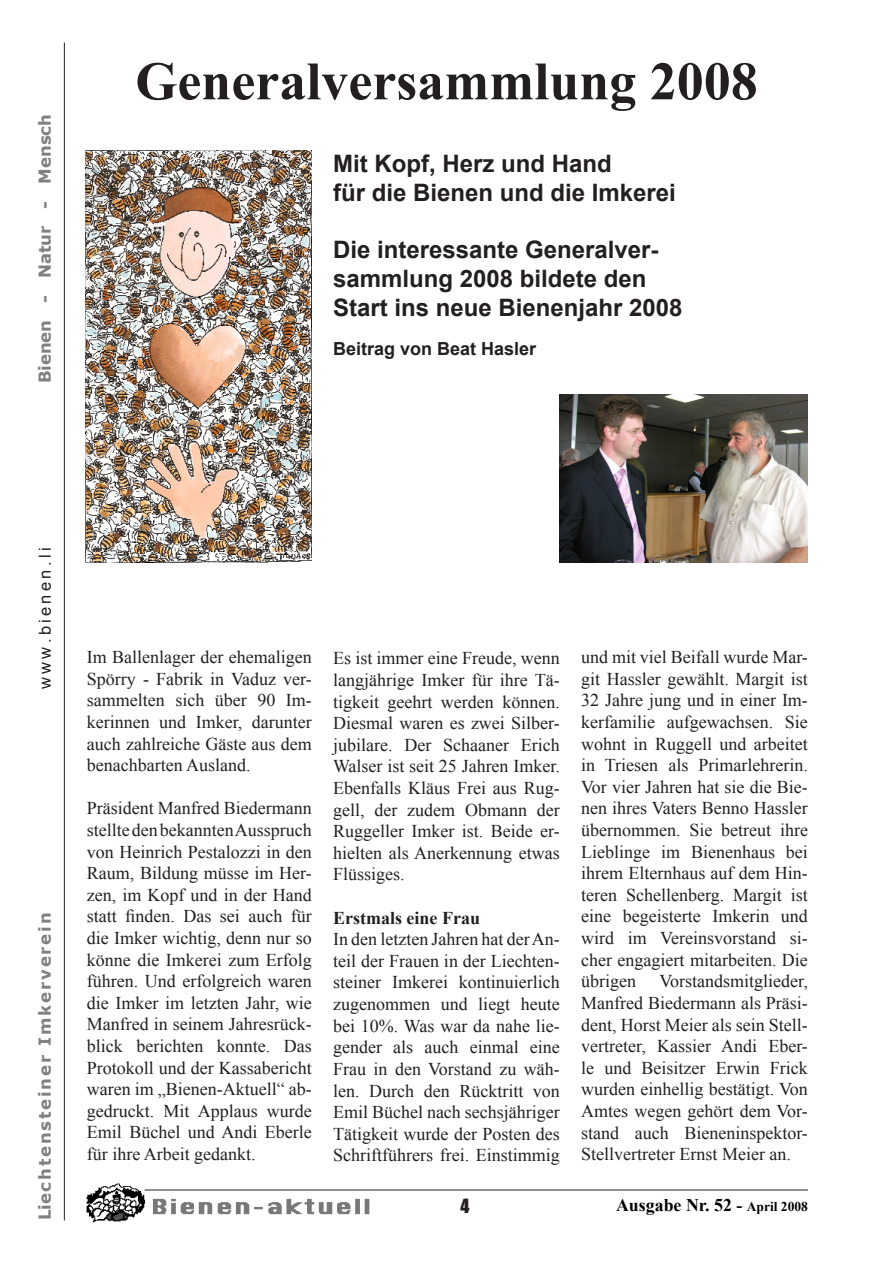
<style>
.page{position:relative;width:893px;height:1263px;background:#fff}
.page>*{position:absolute;margin:0;border:0;box-sizing:border-box;transform-origin:0 0}
.t1{font:700 54px "Times New Roman";color:#231f20}
.t2{font:700 24px/28.8px "Arial";color:#231f20}
.t3{font:18px/21.6px "Times New Roman";color:#231f20;text-align:justify}
.t4{font:700 18px "Arial";color:#231f20}
.t5{font:700 18px "Times New Roman";color:#231f20}
.t6{font:700 17.85px "Times New Roman";color:#000}
.t7{font:700 16.5px "Verdana";letter-spacing:.11em;color:#808080}
.t8{font:700 16.5px "Verdana";color:#808080}
.t9{font:16.5px "Arial";letter-spacing:.2em;color:#231f20}
.s1{font-size:13.5px}
</style>
<div class="page">
<hr style="left:64px;top:43px;width:1px;height:1177px;background:#231f20">
<img style="left:86px;top:1183px;width:285px;height:39px">
<hr style="left:145px;top:1189px;width:663px;height:1px;background:#231f20">
<img style="left:560px;top:395px;width:248px;height:167px">
<img style="left:85px;top:151px;width:227px;height:412px">
<p class="t8" style="left:34px;top:383px;width:271px;rotate:-90deg">Bienen - Natur - Mensch</p>
<p class="t1" style="left:135px;top:44px;width:624px">Generalversammlung 2008</p>
<p class="t2" style="left:333px;top:150px;width:280px">Mit Kopf, Herz und Hand</p>
<p class="t2" style="left:333px;top:179px;width:344px">für die Bienen und die Imkerei</p>
<p class="t2" style="left:333px;top:236px;width:351px">Die interessante Generalver&shy;sammlung 2008 bildete den<br>Start ins neue Bienenjahr 2008</p>
<p class="t4" style="left:333px;top:336px;width:205px">Beitrag von Beat Hasler</p>
<p class="t9" style="left:34px;top:689px;width:143px;rotate:-90deg">www.bienen.li</p>
<p class="t7" style="left:34px;top:1220px;width:309px;rotate:-90deg">Liechtensteiner Imkerverein</p>
<p class="t3" style="left:87px;top:646px;width:227px">Im Ballenlager der ehemaligen Spörry - Fabrik in Vaduz ver&shy;sammelten sich über 90 Im&shy;kerinnen und Imker, darunter auch zahlreiche Gäste aus dem benachbarten Ausland.</p>
<p class="t3" style="left:87px;top:797px;width:227px">Präsident Manfred Biedermann stellte den bekannten Ausspruch von Heinrich Pestalozzi in den Raum, Bildung müsse im Her&shy;zen, im Kopf und in der Hand statt finden. Das sei auch für die Imker wichtig, denn nur so könne die Imkerei zum Erfolg führen. Und erfolgreich waren die Imker im letzten Jahr, wie Manfred in seinem Jahresrück&shy;blick berichten konnte. Das Protokoll und der Kassabericht waren im „Bienen-Aktuell“ ab&shy;gedruckt. Mit Applaus wurde Emil Büchel und Andi Eberle für ihre Arbeit gedankt.</p>
<p class="t3" style="left:333px;top:647px;width:228px">Es ist immer eine Freude, wenn langjährige Imker für ihre Tä&shy;tigkeit geehrt werden können.<br>Diesmal waren es zwei Silber&shy;jubilare. Der Schaaner Erich Walser ist seit 25 Jahren Imker.<br>Ebenfalls Kläus Frei aus Rug&shy;gell, der zudem Obmann der Ruggeller Imker ist. Beide er&shy;hielten als Anerkennung etwas Flüssiges.</p>
<p class="t5" style="left:333px;top:905px;width:148px">Erstmals eine Frau</p>
<p class="t3" style="left:333px;top:928px;width:228px">In den letzten Jahren hat der An&shy;teil der Frauen in der Liechten&shy;steiner Imkerei kontinuierlich zugenommen und liegt heute bei 10%. Was war da nahe lie&shy;gender als auch einmal eine Frau in den Vorstand zu wäh&shy;len. Durch den Rücktritt von Emil Büchel nach sechsjähriger Tätigkeit wurde der Posten des Schriftführers frei. Einstimmig</p>
<p class="t3" style="left:581px;top:646px;width:228px">und mit viel Beifall wurde Mar&shy;git Hassler gewählt. Margit ist 32 Jahre jung und in einer Im&shy;kerfamilie aufgewachsen. Sie wohnt in Ruggell und arbeitet in Triesen als Primarlehrerin.<br>Vor vier Jahren hat sie die Bie&shy;nen ihres Vaters Benno Hassler übernommen. Sie betreut ihre Lieblinge im Bienenhaus bei ihrem Elternhaus auf dem Hin&shy;teren Schellenberg. Margit ist eine begeisterte Imkerin und wird im Vereinsvorstand si&shy;cher engagiert mitarbeiten. Die übrigen</p>
<p class="t3" style="left:581px;top:970px;width:228px;text-indent:78px">Vorstandsmitglieder, Manfred Biedermann als Präsi&shy;dent, Horst Meier als sein Stell&shy;vertreter, Kassier Andi Eber&shy;le und Beisitzer Erwin Frick wurden einhellig bestätigt. Von Amtes wegen gehört dem Vor&shy;stand auch Bieneninspektor-Stellvertreter Ernst Meier an.</p>
<p class="t6" style="left:616px;top:1193px;width:193px">Ausgabe Nr. 52 - <span class="s1">April 2008</span></p>
</div>
